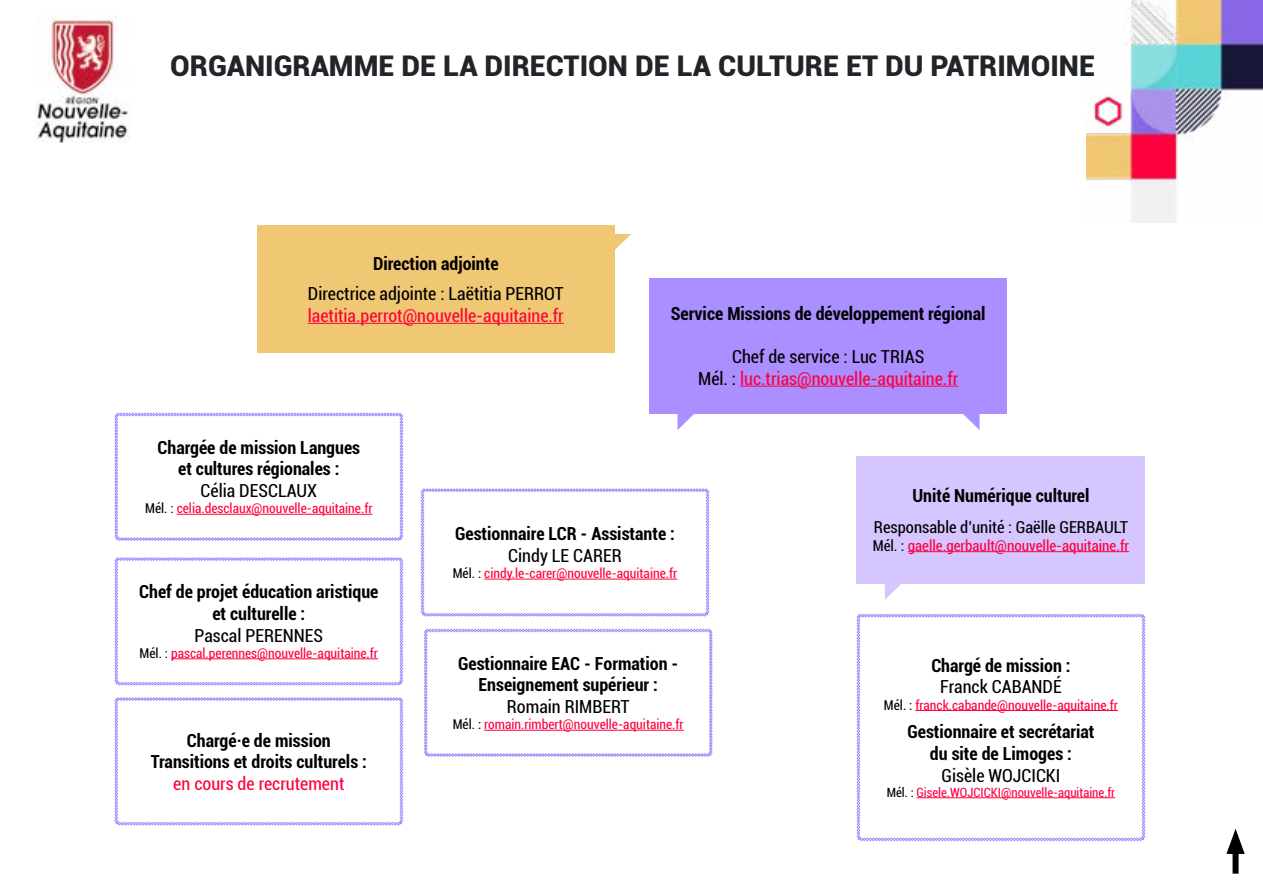
<style>
.page{position:relative;width:1263px;height:893px;background:#fff}
.page>*{position:absolute;margin:0;border:0;box-sizing:border-box;transform-origin:0 0}
.t1{font:900 28.5px "Roboto";color:#212529}
.t2{font:700 condensed 18px/21.6px "Roboto";color:#000;text-align:center}
.t3{font:condensed 18px/21.6px "Roboto";color:#ff003e;text-align:center}
.t4{font:condensed 18px "Roboto";color:#000}
.t5{font:condensed 16.5px "Roboto";color:#000}
.t6{font:condensed 15px "Roboto";color:#ff003e}
.t7{font:condensed 13.5px "Roboto";color:#ff003e}
.t8{font:condensed 12.75px "Roboto";color:#ff003e}
.s1{color:#000}
</style>
<div class="page">
<img style="left:1086px;top:0;width:177px;height:223px">
<img style="left:36px;top:16px;width:94px;height:126px">
<div style="left:1232px;top:843px;width:6px;height:28px;background:#000"></div>
<svg style="left:1226px;top:829px;width:19px;height:25px"></svg>
<svg style="left:115px;top:557px;width:288px;height:128px"></svg>
<div style="left:257px;top:225px;width:357px;height:128px;background:#f0c773"></div>
<hr style="left:308px;top:323px;width:256px;height:1px;background:#ff003e">
<svg style="left:614px;top:234px;width:17px;height:17px"></svg>
<svg style="left:857px;top:614px;width:288px;height:227px"></svg>
<div style="left:857px;top:456px;width:288px;height:127px;background:#d5c6ff"></div>
<hr style="left:908px;top:551px;width:221px;height:1px;background:#ff003e">
<svg style="left:885px;top:583px;width:18px;height:17px"></svg>
<svg style="left:115px;top:413px;width:288px;height:128px"></svg>
<svg style="left:115px;top:697px;width:288px;height:128px"></svg>
<svg style="left:421px;top:488px;width:288px;height:128px"></svg>
<svg style="left:424px;top:629px;width:288px;height:128px"></svg>
<div style="left:650px;top:278px;width:357px;height:136px;background:#ab8eff"></div>
<hr style="left:740px;top:386px;width:218px;height:1px;background:#ff003e">
<svg style="left:677px;top:414px;width:17px;height:16px"></svg>
<svg style="left:963px;top:414px;width:16px;height:16px"></svg>
<h1 class="t1" style="left:170px;top:45px;width:926px">ORGANIGRAMME DE LA DIRECTION DE LA CULTURE ET DU PATRIMOINE</h1>
<p class="t2" style="left:373px;top:252px;width:127px">Direction adjointe</p>
<p class="t4" style="left:308px;top:281px;width:257px">Directrice adjointe : Laëtitia PERROT</p>
<p class="t3" style="left:308px;top:304px;width:257px">laetitia.perrot@nouvelle-aquitaine.fr</p>
<p class="t2" style="left:671px;top:302px;width:316px">Service Missions de développement régional</p>
<p class="t3" style="left:698px;top:345px;width:261px"><span class="s1">Chef de service : Luc TRIAS<br>Mél. :</span> luc.trias@nouvelle-aquitaine.fr</p>
<p class="t2" style="left:158px;top:436px;width:204px">Chargée de mission Langues et cultures régionales :</p>
<p class="t4" style="left:200px;top:478px;width:118px">Célia DESCLAUX</p>
<p class="t7" style="left:145px;top:499px;width:229px"><span class="s1">Mél. :</span> celia.desclaux@nouvelle-aquitaine.fr</p>
<p class="t2" style="left:139px;top:581px;width:241px">Chef de projet éducation aristique et culturelle :</p>
<p class="t4" style="left:195px;top:623px;width:130px">Pascal PERENNES</p>
<p class="t7" style="left:140px;top:644px;width:240px"><span class="s1">Mél. :</span> pascal.perennes@nouvelle-aquitaine.fr</p>
<p class="t2" style="left:151px;top:729px;width:218px">Chargé·e de mission<br>Transitions et droits culturels :</p>
<p class="t3" style="left:173px;top:772px;width:173px">en cours de recrutement</p>
<p class="t2" style="left:455px;top:522px;width:221px">Gestionnaire LCR - Assistante :</p>
<p class="t4" style="left:508px;top:543px;width:115px">Cindy LE CARER</p>
<p class="t7" style="left:453px;top:564px;width:226px"><span class="s1">Mél. :</span> cindy.le-carer@nouvelle-aquitaine.fr</p>
<p class="t2" style="left:458px;top:652px;width:222px">Gestionnaire EAC - Formation -<br>Enseignement supérieur :</p>
<p class="t4" style="left:507px;top:694px;width:124px">Romain RIMBERT</p>
<p class="t7" style="left:453px;top:715px;width:233px"><span class="s1">Mél. :</span> romain.rimbert@nouvelle-aquitaine.fr</p>
<p class="t2" style="left:912px;top:484px;width:179px">Unité Numérique culturel</p>
<p class="t5" style="left:874px;top:515px;width:256px">Responsable d’unité : Gaëlle GERBAULT</p>
<p class="t6" style="left:873px;top:535px;width:258px"><span class="s1">Mél. :</span> gaelle.gerbault@nouvelle-aquitaine.fr</p>
<p class="t2" style="left:931px;top:654px;width:141px">Chargé de mission :</p>
<p class="t4" style="left:940px;top:674px;width:123px">Franck CABANDÉ</p>
<p class="t7" style="left:884px;top:695px;width:235px"><span class="s1">Mél. :</span> franck.cabande@nouvelle-aquitaine.fr</p>
<p class="t2" style="left:907px;top:720px;width:189px">Gestionnaire et secrétariat du site de Limoges :</p>
<p class="t4" style="left:941px;top:763px;width:120px">Gisèle WOJCICKI</p>
<p class="t8" style="left:887px;top:783px;width:230px"><span class="s1">Mél. :</span> Gisele.WOJCICKI@nouvelle-aquitaine.fr</p>
</div>
